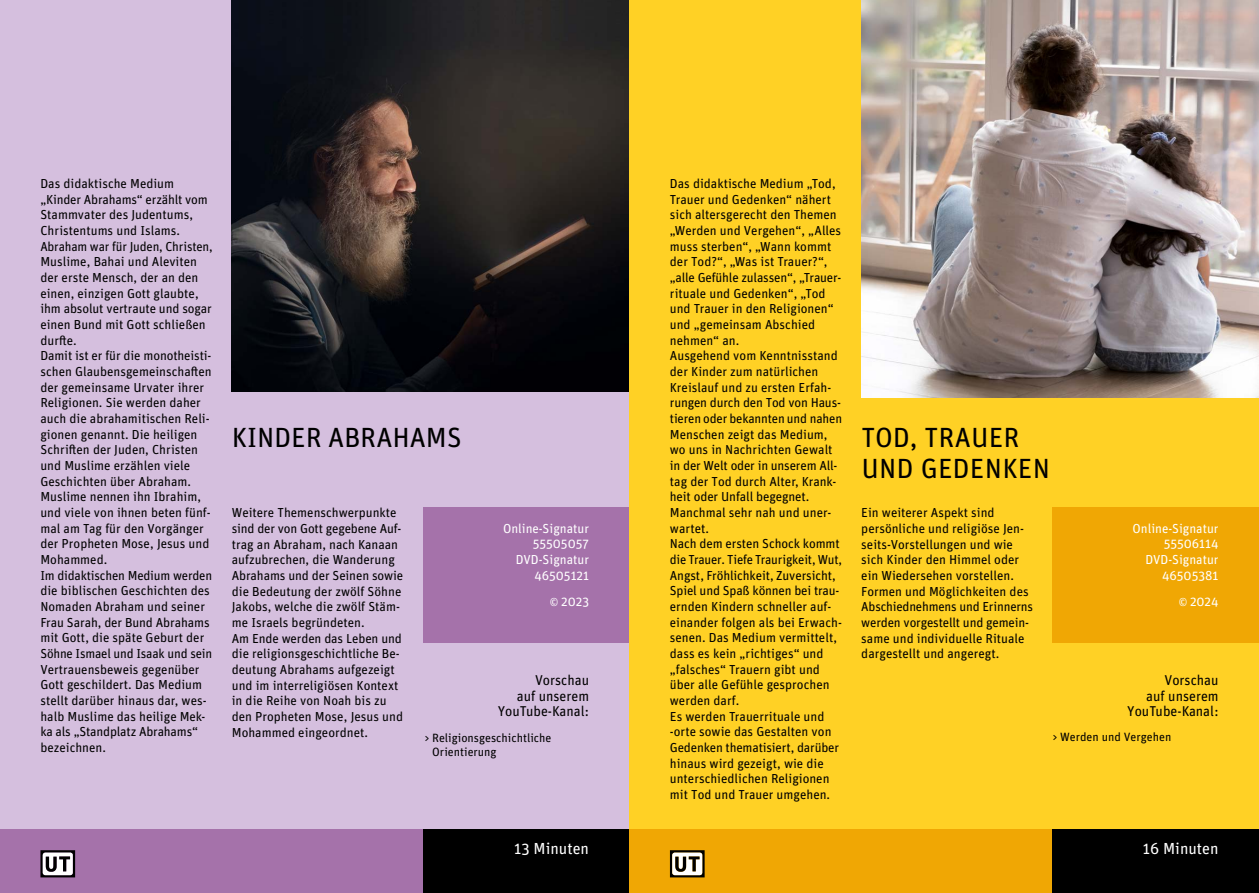
<style>
.page{position:relative;width:1259px;height:893px;background:#fff}
.page>*{position:absolute;margin:0;border:0;box-sizing:border-box;transform-origin:0 0}
.t1{font:27.75px/30.8px "Unit OT";letter-spacing:.01em;color:#000}
.t2{font:16.05px "Unit OT";color:#fff}
.t3{font:14.25px/15.8px "Unit OT";color:#000;text-align:right}
.t4{font:13.05px/15.6px "Unit OT";color:#000}
.t5{font:13.05px/15.6px "Unit OT";color:#fff;text-align:right}
.t6{font:12px/14.4px "Unit OT";color:#000}
.s1{font-size:11.25px}
</style>
<div class="page">
<div style="left:0;top:0;width:629px;height:843px;background:#d5bfde"></div>
<div style="left:423px;top:507px;width:206px;height:135px;background:#a572aa"></div>
<div style="left:0;top:829px;width:423px;height:64px;background:#a572aa"></div>
<div style="left:423px;top:829px;width:206px;height:64px;background:#000"></div>
<svg style="left:40px;top:850px;width:35px;height:27px"></svg>
<img style="left:232px;top:0;width:397px;height:391px">
<div style="left:629px;top:0;width:630px;height:843px;background:#ffd125"></div>
<div style="left:1052px;top:507px;width:207px;height:135px;background:#f0a704"></div>
<div style="left:629px;top:829px;width:423px;height:64px;background:#f0a704"></div>
<div style="left:1052px;top:829px;width:207px;height:64px;background:#000"></div>
<svg style="left:670px;top:850px;width:34px;height:27px"></svg>
<img style="left:861px;top:0;width:398px;height:398px">
<p class="t4" style="left:40px;top:175px;width:174px">Das didaktische Medium „Kinder Abrahams“ erzählt vom<br>Stammvater des Judentums,<br>Christentums und Islams.<br>Abraham war für Juden, Christen,<br>Muslime, Bahai und Aleviten der erste Mensch, der an den einen, einzigen Gott glaubte, ihm absolut vertraute und sogar einen Bund mit Gott schließen durfte.<br>Damit ist er für die monotheisti&shy;schen Glaubensgemeinschaften der gemeinsame Urvater ihrer<br>Religionen. Sie werden daher auch die abrahamitischen Reli&shy;gionen genannt. Die heiligen<br>Schriften der Juden, Christen und Muslime erzählen viele<br>Geschichten über Abraham.<br>Muslime nennen ihn Ibrahim, und viele von ihnen beten fünf&shy;mal am Tag für den Vorgänger der Propheten Mose, Jesus und<br>Mohammed.<br>Im didaktischen Medium werden die biblischen Geschichten des<br>Nomaden Abraham und seiner<br>Frau Sarah, der Bund Abrahams mit Gott, die späte Geburt der<br>Söhne Ismael und Isaak und sein<br>Vertrauensbeweis gegenüber<br>Gott geschildert. Das Medium stellt darüber hinaus dar, wes&shy;halb Muslime das heilige Mek&shy;ka als „Standplatz Abrahams“ bezeichnen.</p>
<h1 class="t1" style="left:232px;top:422px;width:231px">KINDER ABRAHAMS</h1>
<p class="t4" style="left:232px;top:505px;width:173px">Weitere Themenschwerpunkte sind der von Gott gegebene Auf&shy;trag an Abraham, nach Kanaan aufzubrechen, die Wanderung<br>Abrahams und der Seinen sowie die Bedeutung der zwölf Söhne<br>Jakobs, welche die zwölf Stäm&shy;me Israels begründeten.<br>Am Ende werden das Leben und die religionsgeschichtliche Be&shy;deutung Abrahams aufgezeigt und im interreligiösen Kontext in die Reihe von Noah bis zu den Propheten Mose, Jesus und<br>Mohammed eingeordnet.</p>
<p class="t5" style="left:503px;top:520px;width:88px">Online-Signatur<br>55505057<br>DVD-Signatur<br>46505121</p>
<p class="t5" style="left:550px;top:593px;width:41px"><span class="s1">©</span> 2023</p>
<p class="t3" style="left:498px;top:672px;width:93px">Vorschau<br>auf unserem<br>YouTube-Kanal:</p>
<p class="t6" style="left:432px;top:730px;width:121px;text-indent:-7px">&gt; Religionsgeschichtliche<br>Orientierung</p>
<p class="t2" style="left:514px;top:838px;width:76px">13 Minuten</p>
<p class="t4" style="left:670px;top:175px;width:174px">Das didaktische Medium „Tod,<br>Trauer und Gedenken“ nähert sich altersgerecht den Themen „Werden und Vergehen“, „Alles muss sterben“, „Wann kommt der Tod?“, „Was ist Trauer?“, „alle Gefühle zulassen“, „Trauer&shy;rituale und Gedenken“, „Tod und Trauer in den Religionen“ und „gemeinsam Abschied nehmen“ an.<br>Ausgehend vom Kenntnisstand der Kinder zum natürlichen<br>Kreislauf und zu ersten Erfah&shy;rungen durch den Tod von Haus&shy;tieren oder bekannten und nahen<br>Menschen zeigt das Medium, wo uns in Nachrichten Gewalt in der Welt oder in unserem All&shy;tag der Tod durch Alter, Krank&shy;heit oder Unfall begegnet.<br>Manchmal sehr nah und uner&shy;wartet.<br>Nach dem ersten Schock kommt die Trauer. Tiefe Traurigkeit, Wut,<br>Angst, Fröhlichkeit, Zuversicht,<br>Spiel und Spaß können bei trau&shy;ernden Kindern schneller auf&shy;einander folgen als bei Erwach&shy;senen. Das Medium vermittelt, dass es kein „richtiges“ und „falsches“ Trauern gibt und über alle Gefühle gesprochen werden darf.<br>Es werden Trauerrituale und -orte sowie das Gestalten von<br>Gedenken thematisiert, darüber hinaus wird gezeigt, wie die unterschiedlichen Religionen mit Tod und Trauer umgehen.</p>
<h1 class="t1" style="left:861px;top:422px;width:190px">TOD, TRAUER<br>UND GEDENKEN</h1>
<p class="t4" style="left:861px;top:505px;width:173px">Ein weiterer Aspekt sind persönliche und religiöse Jen&shy;seits-Vorstellungen und wie sich Kinder den Himmel oder ein Wiedersehen vorstellen.<br>Formen und Möglichkeiten des<br>Abschiednehmens und Erinnerns werden vorgestellt und gemein&shy;same und individuelle Rituale dargestellt und angeregt.</p>
<p class="t5" style="left:1132px;top:520px;width:88px">Online-Signatur<br>55506114<br>DVD-Signatur<br>46505381</p>
<p class="t5" style="left:1178px;top:593px;width:41px"><span class="s1">©</span> 2024</p>
<p class="t3" style="left:1127px;top:672px;width:93px">Vorschau<br>auf unserem<br>YouTube-Kanal:</p>
<p class="t6" style="left:1052px;top:730px;width:120px">&gt; Werden und Vergehen</p>
<p class="t2" style="left:1143px;top:838px;width:77px">16 Minuten</p>
</div>
